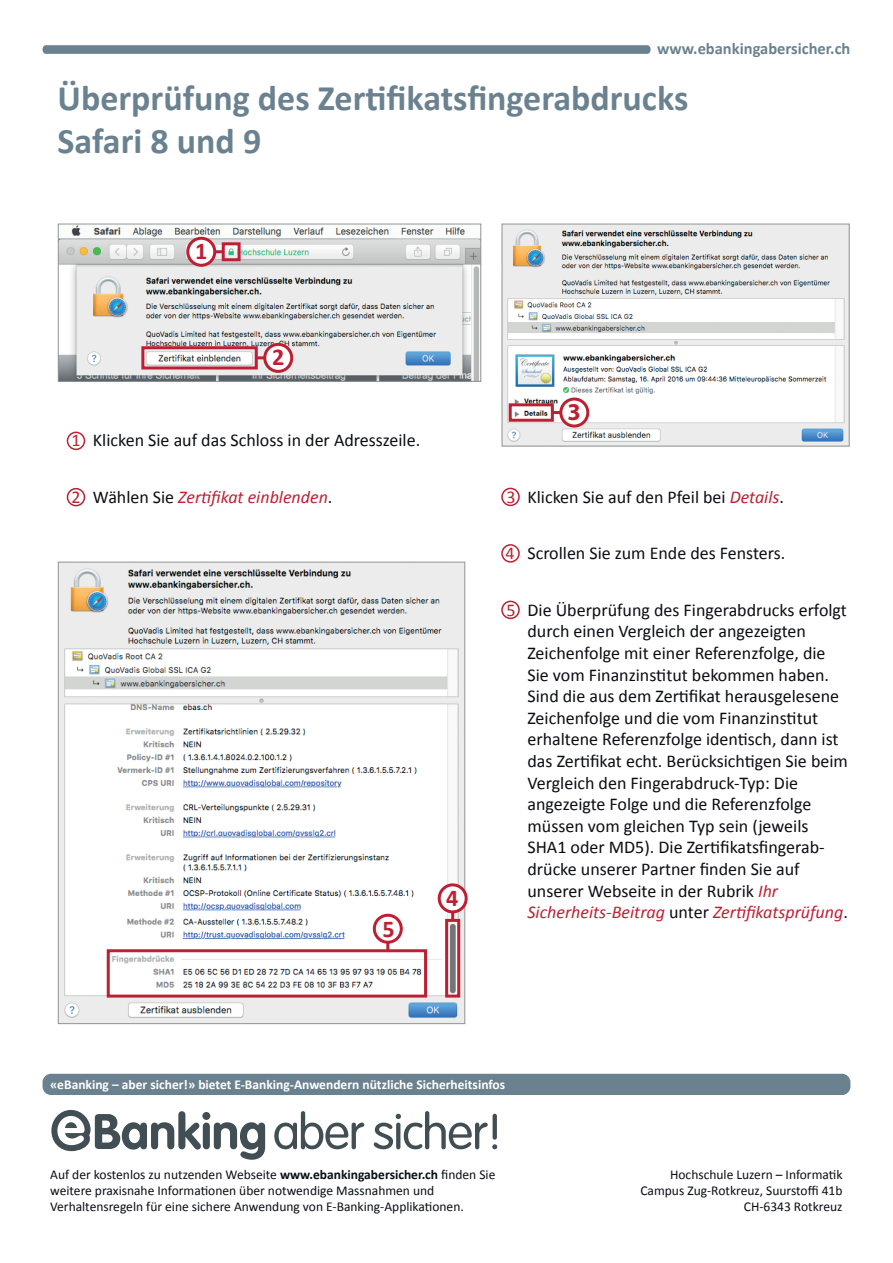
<style>
.page{position:relative;width:893px;height:1263px;background:#fff}
.page>*{position:absolute;margin:0;border:0;box-sizing:border-box;transform-origin:0 0}
.t1{font:700 36px/43.2px "Calibri";color:#6a8290}
.t2{font:700 24.15px "Calibri";color:#bf1f33}
.t3{font:700 24.15px "Myriad Pro";color:#bf1f33}
.t4{font:18px/21.6px "Calibri";color:#0a0d14}
.t5{font:italic 18px "Calibri";color:#bf1f33}
.t6{font:18px "Calibri";color:#bf1f33}
.t7{font:700 16.5px "Calibri";color:#6a8290}
.t8{font:13.5px/16.2px "Calibri";color:#0a0d14;text-align:right}
.t9{font:700 13.5px "Calibri";color:#fff}
.s1{color:#bf1f33}
.s2{font-style:normal}
.s3{font-style:normal;color:#0a0d14}
.s4{font-style:italic;color:#bf1f33}
.s5{font-weight:700}
</style>
<div class="page">
<div style="left:43px;top:1074px;width:807px;height:21px;background:#6a8290;border-radius:9px"></div>
<svg style="left:43px;top:45px;width:608px;height:9px;background:#708794"></svg>
<svg style="left:51px;top:1110px;width:214px;height:50px"></svg>
<svg style="left:274px;top:1111px;width:90px;height:38px"></svg>
<svg style="left:374px;top:1111px;width:123px;height:38px"></svg>
<div style="left:501px;top:488px;width:19px;height:18px;border:2px solid #bf1f33;border-radius:50%"></div>
<img style="left:60px;top:226px;width:419px;height:154px">
<div style="left:58px;top:224px;width:423px;height:158px;border:1px solid #919394"></div>
<img style="left:504px;top:226px;width:344px;height:218px">
<div style="left:502px;top:224px;width:348px;height:222px;border:1px solid #919394"></div>
<img style="left:60px;top:564px;width:403px;height:458px">
<div style="left:501px;top:544px;width:19px;height:19px;border:2px solid #bf1f33;border-radius:50%"></div>
<div style="left:67px;top:488px;width:18px;height:18px;border:2px solid #bf1f33;border-radius:50%"></div>
<div style="left:67px;top:432px;width:18px;height:18px;border:2px solid #bf1f33;border-radius:50%"></div>
<div style="left:501px;top:601px;width:19px;height:18px;border:2px solid #bf1f33;border-radius:50%"></div>
<div style="left:222px;top:242px;width:19px;height:19px;border:3px solid #bf1f33"></div>
<div style="left:188px;top:238px;width:27px;height:27px;background:#fff;border-radius:50%"></div>
<div style="left:186px;top:237px;width:30px;height:30px;border:3px solid #bf1f33;border-radius:50%"></div>
<div style="left:265px;top:344px;width:27px;height:27px;background:#fff;border-radius:50%"></div>
<div style="left:263px;top:343px;width:30px;height:30px;border:3px solid #bf1f33;border-radius:50%"></div>
<div style="left:141px;top:346px;width:117px;height:23px;border:3px solid #bf1f33"></div>
<svg style="left:215px;top:250px;width:8px;height:3px"></svg>
<div style="left:107px;top:949px;width:320px;height:48px;border:3px solid #bf1f33"></div>
<div style="left:561px;top:399px;width:27px;height:27px;background:#fff;border-radius:50%"></div>
<div style="left:559px;top:397px;width:30px;height:30px;border:3px solid #bf1f33;border-radius:50%"></div>
<svg style="left:554px;top:411px;width:7px;height:3px"></svg>
<div style="left:445px;top:919px;width:15px;height:78px;border:3px solid #bf1f33"></div>
<svg style="left:451px;top:913px;width:3px;height:7px"></svg>
<div style="left:374px;top:915px;width:27px;height:27px;background:#fff;border-radius:50%"></div>
<div style="left:373px;top:914px;width:30px;height:30px;border:3px solid #bf1f33;border-radius:50%"></div>
<div style="left:509px;top:403px;width:45px;height:19px;border:3px solid #bf1f33"></div>
<svg style="left:386px;top:942px;width:3px;height:9px"></svg>
<div style="left:439px;top:885px;width:27px;height:27px;background:#fff;border-radius:50%"></div>
<div style="left:438px;top:883px;width:30px;height:30px;border:3px solid #bf1f33;border-radius:50%"></div>
<svg style="left:256px;top:356px;width:9px;height:3px"></svg>
<p class="t7" style="left:657px;top:38px;width:195px">www.ebankingabersicher.ch</p>
<h1 class="t1" style="left:58px;top:76px;width:632px">Überprüfung des Zertifikatsfingerabdrucks<br>Safari 8 und 9</h1>
<h2 class="t2" style="left:195px;top:236px;width:14px">1</h2>
<h2 class="t2" style="left:272px;top:342px;width:14px">2</h2>
<p class="t4" style="left:71px;top:429px;width:350px"><span class="s1">1</span> Klicken Sie auf das Schloss in der Adresszeile.</p>
<p class="t5" style="left:71px;top:484px;width:262px"><span class="s2">2</span> <span class="s3">Wählen Sie</span> Zertifikat einblenden<span class="s3">.</span></p>
<h2 class="t2" style="left:382px;top:913px;width:14px">5</h2>
<h2 class="t2" style="left:446px;top:882px;width:14px">4</h2>
<h2 class="t3" style="left:568px;top:396px;width:15px">3</h2>
<p class="t4" style="left:506px;top:486px;width:279px"><span class="s1">3</span> Klicken Sie auf den Pfeil bei <span class="s4">Details</span>.</p>
<p class="t4" style="left:505px;top:542px;width:281px"><span class="s1">4</span> Scrollen Sie zum Ende des Fensters.</p>
<p class="t6" style="left:506px;top:598px;width:11px">5</p>
<p class="t4" style="left:527px;top:599px;width:322px">Die Überprüfung des Fingerabdrucks erfolgt durch einen Vergleich der angezeigten Zeichenfolge mit einer Referenzfolge, die Sie vom Finanzinstitut bekommen haben.<br>Sind die aus dem Zertifikat herausgelesene Zeichenfolge und die vom Finanzinstitut erhaltene Referenzfolge identisch, dann ist das Zertifikat echt. Berücksichtigen Sie beim Vergleich den Fingerabdruck-Typ: Die angezeigte Folge und die Referenzfolge müssen vom gleichen Typ sein (jeweils SHA1 oder MD5). Die Zertifikatsfingerab&shy;drücke unserer Partner finden Sie auf unserer Webseite in der Rubrik <span class="s4">Ihr Sicherheits-Beitrag</span> unter <span class="s4">Zertifikatsprüfung</span>.</p>
<p class="t9" style="left:50px;top:1076px;width:457px">«eBanking – aber sicher!» bietet E-Banking-Anwendern nützliche Sicherheitsinfos</p>
<p class="t8" style="left:50px;top:1166px;width:447px;text-align:left">Auf der kostenlos zu nutzenden Webseite <span class="s5">www.ebankingabersicher.ch</span> finden Sie weitere praxisnahe Informationen über notwendige Massnahmen und<br>Verhaltensregeln für eine sichere Anwendung von E-Banking-Applikationen.</p>
<p class="t8" style="left:640px;top:1166px;width:204px">Hochschule Luzern – Informatik<br>Campus Zug-Rotkreuz, Suurstoffi 41b<br>CH-6343 Rotkreuz</p>
</div>
